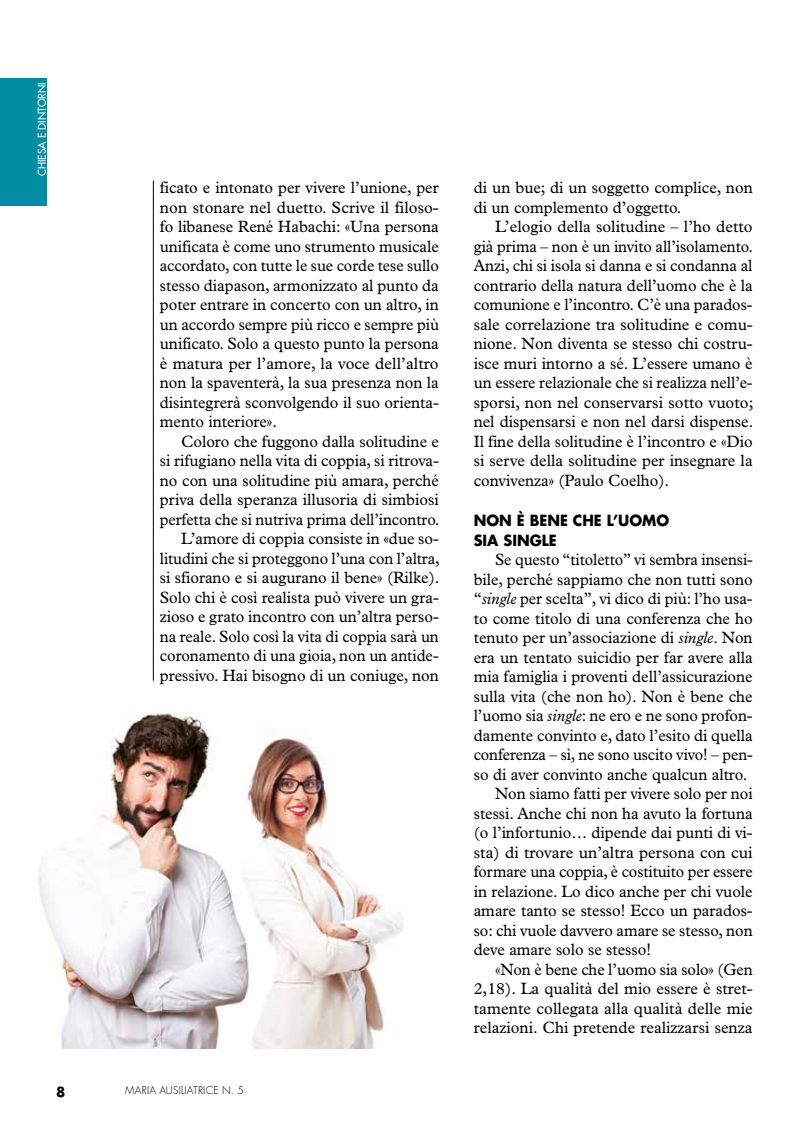
<style>
.page{position:relative;width:808px;height:1127px;background:#fff}
.page>*{position:absolute;margin:0;border:0;box-sizing:border-box;transform-origin:0 0}
.t1{font:16.5px/19.5px "Plantin";color:#000;text-align:justify;scale:.96 1}
.t2{font:16.5px/19.5px "Plantin";color:#000;text-align:justify}
.t3{font:16.5px "Plantin";color:#000;scale:.95 1}
.t4{font:16.5px "Plantin";color:#000;scale:.94 1}
.t5{font:700 15px/19.5px "Futura";color:#000;scale:.96 1}
.t6{font:700 13.5px "Futura";color:#000}
.t7{font:300 10.5px "Futura";letter-spacing:.01em;color:#000}
.t8{font:10.5px "Futura";color:#fff}
.s1{font-style:italic}
</style>
<div class="page">
<div style="left:0;top:79px;width:47px;height:127px;background:#008ca3"></div>
<img style="left:38px;top:712px;width:366px;height:336px">
<hr style="left:153px;top:181px;width:1px;height:500px;background:#000">
<p class="t8" style="left:35px;top:176px;width:96px;rotate:-90deg">chiesa e dintorni</p>
<p class="t1" style="left:160px;top:178px;width:292px">ficato e intonato per vivere l’unione, per non stonare nel duetto. Scrive il filoso&shy;fo libanese René Habachi: «Una persona unificata è come uno strumento musicale accordato, con tutte le sue corde tese sullo stesso diapason, armonizzato al punto da poter entrare in concerto con un altro, in un accordo sempre più ricco e sempre più unificato. Solo a questo punto la persona è matura per l’amore, la voce dell’altro non la spaventerà, la sua presenza non la disintegrerà sconvolgendo il suo orienta&shy;mento interiore».</p>
<p class="t1" style="left:160px;top:431px;width:293px;text-align:right">Coloro che fuggono dalla solitudine e<br>si rifugiano nella vita di coppia, si ritrova&shy;no con una solitudine più amara, perché priva della speranza illusoria di simbiosi perfetta che si nutriva prima dell’incontro.<br>L’amore di coppia consiste in «due so&shy;litudini che si proteggono l’una con l’altra, si sfiorano e si augurano il bene» (Rilke).<br>Solo chi è così realista può vivere un gra&shy;zioso e grato incontro con un’altra perso&shy;na reale. Solo così la vita di coppia sarà un coronamento di una gioia, non un antide&shy;pressivo. Hai bisogno di un coniuge, non</p>
<p class="t6" style="left:56px;top:1083px;width:11px">8</p>
<p class="t7" style="left:125px;top:1084px;width:120px">MARIA AUSILIATRICE N. 5</p>
<p class="t1" style="left:474px;top:178px;width:292px">di un bue; di un soggetto complice, non di un complemento d’oggetto.</p>
<p class="t2" style="left:474px;top:217px;width:281px;text-indent:21px">L’elogio della solitudine – l’ho detto già prima – non è un invito all’isolamento.<br>Anzi, chi si isola si danna e si condanna al contrario della natura dell’uomo che è la comunione e l’incontro. C’è una parados&shy;sale correlazione tra solitudine e comu&shy;nione. Non diventa se stesso chi costru&shy;isce muri intorno a sé. L’essere umano è un essere relazionale che si realizza nell’e&shy;sporsi, non nel conservarsi sotto vuoto; nel dispensarsi e non nel darsi dispense.<br>Il fine della solitudine è l’incontro e «Dio si serve della solitudine per insegnare la convivenza» (Paulo Coelho).</p>
<p class="t5" style="left:474px;top:511px;width:205px">NON È BENE CHE L’UOMO<br>SIA SINGLE</p>
<p class="t3" style="left:495px;top:550px;width:273px">Se questo “titoletto” vi sembra insensi-</p>
<p class="t1" style="left:474px;top:569px;width:292px">bile, perché sappiamo che non tutti sono</p>
<p class="t3" style="left:474px;top:589px;width:295px">“<span class="s1">single</span> per scelta”, vi dico di più: l’ho usa-</p>
<p class="t1" style="left:474px;top:608px;width:292px">to come titolo di una conferenza che ho</p>
<p class="t1" style="left:474px;top:628px;width:292px">tenuto per un’associazione di <span class="s1">single</span>. Non</p>
<p class="t2" style="left:474px;top:647px;width:280px">era un tentato suicidio per far avere alla</p>
<p class="t1" style="left:474px;top:667px;width:292px">mia famiglia i proventi dell’assicurazione</p>
<p class="t2" style="left:474px;top:686px;width:280px">sulla vita (che non ho). Non è bene che</p>
<p class="t3" style="left:474px;top:706px;width:295px">l’uomo sia <span class="s1">single</span>: ne ero e ne sono profon-</p>
<p class="t1" style="left:474px;top:725px;width:292px">damente convinto e, dato l’esito di quella</p>
<p class="t4" style="left:474px;top:745px;width:298px">conferenza – sì, ne sono uscito vivo! – pen-</p>
<p class="t1" style="left:474px;top:764px;width:286px">so di aver convinto anche qualcun altro.</p>
<p class="t1" style="left:495px;top:784px;width:270px">Non siamo fatti per vivere solo per noi</p>
<p class="t1" style="left:474px;top:803px;width:292px">stessi. Anche chi non ha avuto la fortuna</p>
<p class="t1" style="left:474px;top:823px;width:292px">(o l’infortunio… dipende dai punti di vi-</p>
<p class="t2" style="left:474px;top:842px;width:280px">sta) di trovare un’altra persona con cui</p>
<p class="t4" style="left:474px;top:862px;width:298px">formare una coppia, è costituito per essere</p>
<p class="t1" style="left:474px;top:881px;width:292px">in relazione. Lo dico anche per chi vuole</p>
<p class="t1" style="left:474px;top:901px;width:292px">amare tanto se stesso! Ecco un parados-</p>
<p class="t3" style="left:474px;top:921px;width:295px">so: chi vuole davvero amare se stesso, non</p>
<p class="t1" style="left:474px;top:940px;width:186px">deve amare solo se stesso!</p>
<p class="t3" style="left:495px;top:960px;width:273px">«Non è bene che l’uomo sia solo» (Gen</p>
<p class="t2" style="left:474px;top:979px;width:280px">2,18). La qualità del mio essere è stret-</p>
<p class="t2" style="left:474px;top:998px;width:281px">tamente collegata alla qualità delle mie</p>
<p class="t2" style="left:474px;top:1018px;width:280px">relazioni. Chi pretende realizzarsi senza</p>
</div>
